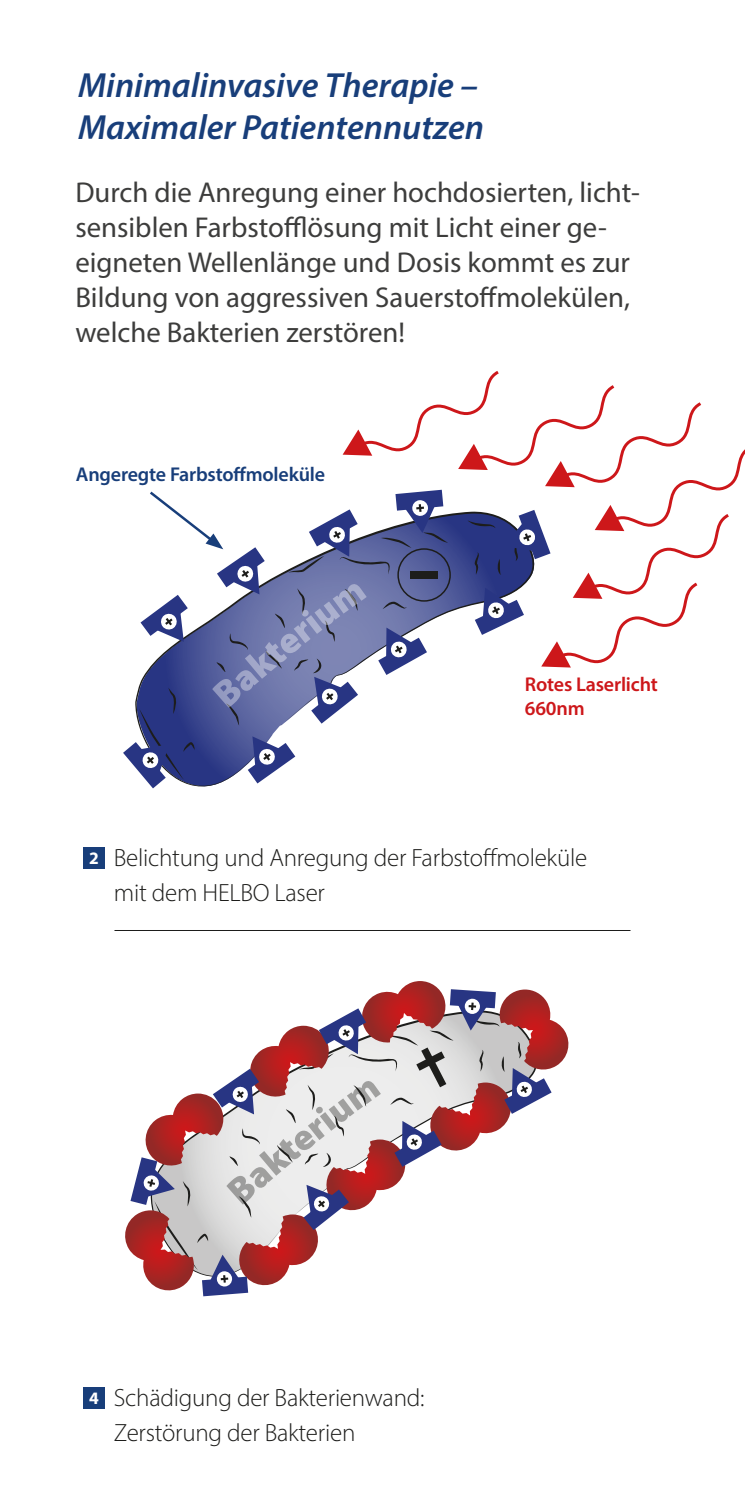
<style>
.page{position:relative;width:745px;height:1489px;background:#fff}
.page>*{position:absolute;margin:0;border:0;box-sizing:border-box;transform-origin:0 0}
.t1{font:italic 600 35px/42px "Myriad Pro";color:#183e7a}
.t2{font:28.75px/35px "Myriad Pro";color:#3d3d3c}
.t3{font:300 25px/35px "Myriad Pro";letter-spacing:-.01em;color:#1d1d1b}
.t4{font:600 20px "Myriad Pro";letter-spacing:-.01em;color:#183e7a}
.t5{font:600 20px/24px "Myriad Pro";letter-spacing:-.01em;color:#cd171a}
.t6{font:700 17.5px "Myriad Pro";color:#fff}
</style>
<div class="page">
<hr style="left:114px;top:930px;width:516px;height:1px;background:#1d1d1b">
<div style="left:83px;top:1387px;width:22px;height:21px;background:#183e7a"></div>
<div style="left:83px;top:847px;width:22px;height:21px;background:#183e7a"></div>
<svg style="left:123px;top:371px;width:621px;height:417px"></svg>
<svg style="left:125px;top:981px;width:444px;height:315px"></svg>
<p class="t1" style="left:78px;top:63px;width:407px">Minimalinvasive Therapie –<br>Maximaler Patientennutzen</p>
<p class="t2" style="left:75px;top:174px;width:565px">Durch die Anregung einer hochdosierten, licht&shy;sensiblen Farbstofflösung mit Licht einer ge&shy;eigneten Wellenlänge und Dosis kommt es zur Bildung von aggressiven Sauerstoffmolekülen, welche Bakterien zerstören!</p>
<p class="t4" style="left:76px;top:461px;width:250px">Angeregte Farbstoffmoleküle</p>
<p class="t5" style="left:524px;top:671px;width:134px">Rotes Laserlicht<br>660nm</p>
<p class="t6" style="left:89px;top:846px;width:11px">2</p>
<p class="t3" style="left:114px;top:839px;width:474px">Belichtung und Anregung der Farbstoffmoleküle mit dem HELBO Laser</p>
<p class="t6" style="left:89px;top:1386px;width:11px">4</p>
<p class="t3" style="left:114px;top:1379px;width:312px">Schädigung der Bakterienwand:<br>Zerstörung der Bakterien</p>
</div>
